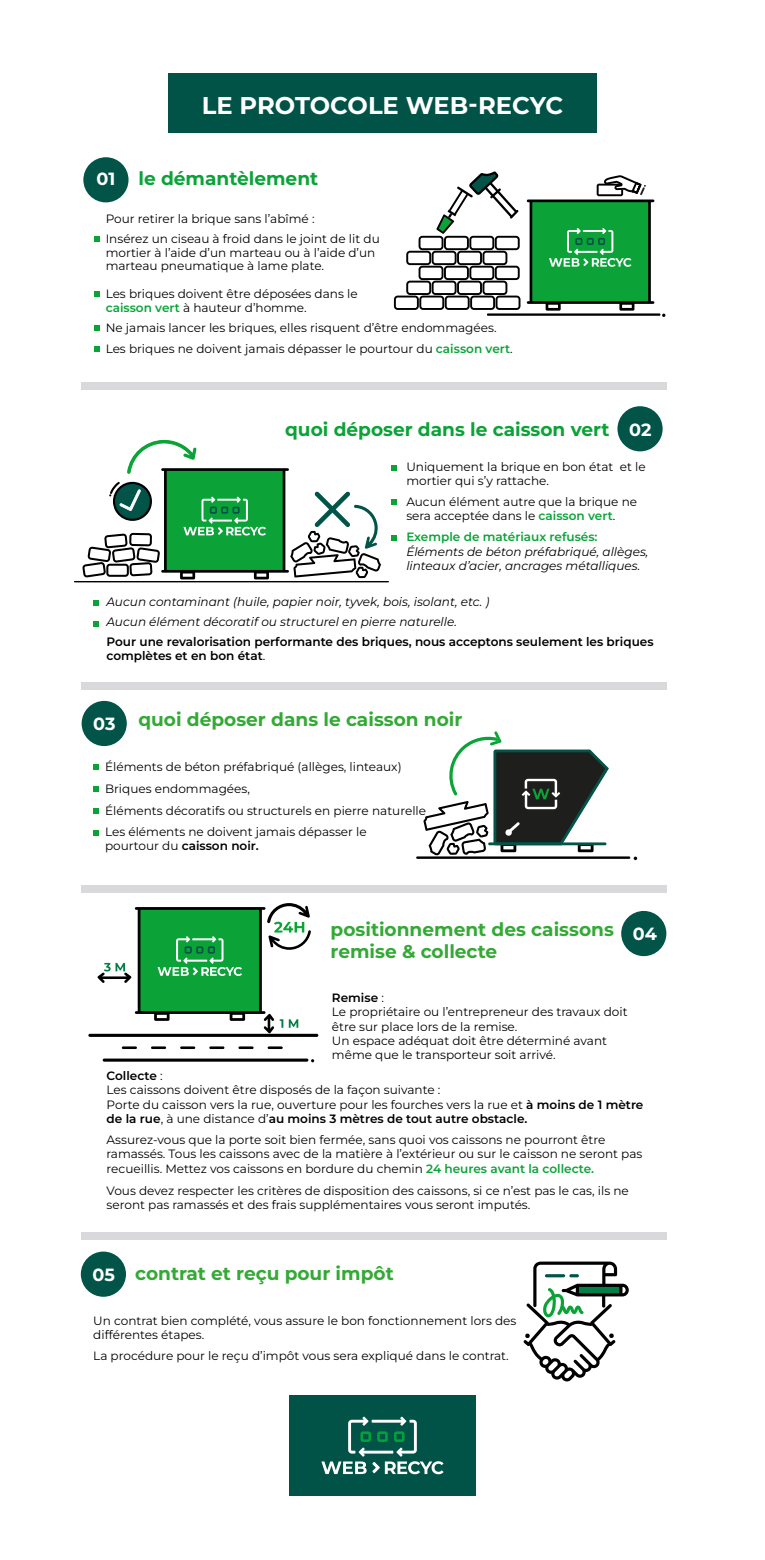
<style>
.page{position:relative;width:765px;height:1560px;background:#fff}
.page>*{position:absolute;margin:0;border:0;box-sizing:border-box;transform-origin:0 0}
.t1{font:700 24.25px "Montserrat";color:#fff}
.t2{font:700 18.5px/22.2px "Montserrat";color:#34a936}
.t3{font:700 18.5px "Montserrat";color:#0ba338}
.t4{font:700 17.62px "Montserrat";color:#fff}
.t5{font:italic 12.12px/20px "Montserrat";color:#010101}
.t6{font:600 12.12px/13.8px "Montserrat";color:#010101}
.t7{font:12px/14.5px "Montserrat";color:#010101}
.t8{font:italic 12px/14.5px "Montserrat";color:#010101}
.t9{font:600 12px "Montserrat";color:#0ba338}
.s1{font-size:17.62px;color:#fff}
.s2{font-weight:600;color:#0ba338}
.s3{font-weight:400}
.s4{font-weight:600}
</style>
<div class="page">
<div style="left:168px;top:73px;width:429px;height:60px;background:#005346"></div>
<div style="left:621px;top:911px;width:45px;height:45px;background:#015447;border-radius:50%"></div>
<hr style="left:88px;top:1033px;width:230px;height:3px;background:#010101;border-radius:2px">
<hr style="left:103px;top:1058px;width:205px;height:3px;background:#010101;border-radius:2px">
<hr style="left:122px;top:1046px;width:15px;height:3px;background:#010101">
<hr style="left:151px;top:1046px;width:15px;height:3px;background:#010101">
<hr style="left:180px;top:1046px;width:15px;height:3px;background:#010101">
<hr style="left:209px;top:1046px;width:15px;height:3px;background:#010101">
<hr style="left:238px;top:1046px;width:16px;height:3px;background:#010101">
<hr style="left:268px;top:1046px;width:15px;height:3px;background:#010101">
<svg style="left:98px;top:903px;width:213px;height:130px"></svg>
<div style="left:81px;top:1251px;width:45px;height:45px;background:#015447;border-radius:50%"></div>
<svg style="left:523px;top:1261px;width:106px;height:120px"></svg>
<div style="left:81px;top:382px;width:586px;height:7px;background:#d9d9db"></div>
<div style="left:81px;top:682px;width:586px;height:7px;background:#d9d9db"></div>
<div style="left:81px;top:885px;width:586px;height:7px;background:#d9d9db"></div>
<div style="left:81px;top:1232px;width:586px;height:7px;background:#d9d9db"></div>
<div style="left:83px;top:157px;width:46px;height:45px;background:#015447;border-radius:50%"></div>
<svg style="left:662px;top:313px;width:4px;height:4px"></svg>
<hr style="left:487px;top:313px;width:173px;height:3px;background:#010101">
<svg style="left:527px;top:175px;width:127px;height:136px"></svg>
<svg style="left:394px;top:171px;width:126px;height:139px"></svg>
<svg style="left:94px;top:236px;width:5px;height:6px"></svg>
<svg style="left:94px;top:292px;width:5px;height:5px"></svg>
<svg style="left:94px;top:325px;width:5px;height:5px"></svg>
<svg style="left:94px;top:346px;width:5px;height:5px"></svg>
<div style="left:82px;top:701px;width:45px;height:45px;background:#015447;border-radius:50%"></div>
<svg style="left:634px;top:856px;width:3px;height:4px"></svg>
<hr style="left:416px;top:856px;width:214px;height:2px;background:#010101">
<svg style="left:423px;top:731px;width:186px;height:124px"></svg>
<hr style="left:488px;top:842px;width:118px;height:3px;background:#015447">
<svg style="left:94px;top:764px;width:5px;height:6px"></svg>
<svg style="left:94px;top:786px;width:5px;height:5px"></svg>
<svg style="left:94px;top:808px;width:5px;height:5px"></svg>
<svg style="left:94px;top:830px;width:5px;height:5px"></svg>
<div style="left:617px;top:406px;width:46px;height:45px;background:#015447;border-radius:50%"></div>
<hr style="left:74px;top:581px;width:315px;height:1px;background:#010101">
<svg style="left:82px;top:439px;width:299px;height:140px"></svg>
<svg style="left:391px;top:465px;width:5px;height:6px"></svg>
<svg style="left:391px;top:499px;width:5px;height:6px"></svg>
<svg style="left:391px;top:535px;width:5px;height:5px"></svg>
<svg style="left:93px;top:600px;width:6px;height:5px"></svg>
<svg style="left:93px;top:621px;width:6px;height:5px"></svg>
<div style="left:289px;top:1395px;width:187px;height:100px;background:#005346"></div>
<svg style="left:321px;top:1416px;width:123px;height:58px"></svg>
<h1 class="t1" style="left:202px;top:89px;width:363px">LE PROTOCOLE WEB-RECYC</h1>
<h2 class="t3" style="left:97px;top:166px;width:223px"><span class="s1">01</span> le démantèlement</h2>
<p class="t7" style="left:106px;top:208px;width:276px;line-height:20px">Pour retirer la brique sans l’abîmé :<br>Insérez un ciseau à froid dans le joint de lit du</p>
<p class="t7" style="left:106px;top:245px;width:271px;line-height:13.8px">mortier à l’aide d’un marteau ou à l’aide d’un marteau pneumatique à lame plate.</p>
<p class="t7" style="left:106px;top:286px;width:254px;line-height:13.8px">Les briques doivent être déposées dans le <span class="s2">caisson vert</span> à hauteur d’homme.</p>
<p class="t7" style="left:106px;top:316px;width:409px;line-height:21.2px">Ne jamais lancer les briques, elles risquent d’être endommagées.<br>Les briques ne doivent jamais dépasser le pourtour du <span class="s2">caisson vert</span>.</p>
<h2 class="t3" style="left:285px;top:417px;width:368px">quoi déposer dans le caisson vert <span class="s1">02</span></h2>
<p class="t7" style="left:406px;top:459px;width:241px">Uniquement la brique en bon état et le mortier qui s’y rattache.</p>
<p class="t7" style="left:406px;top:494px;width:232px">Aucun élément autre que la brique ne sera acceptée dans le <span class="s2">caisson vert</span>.</p>
<p class="t9" style="left:406px;top:529px;width:193px">Exemple de matériaux refusés:</p>
<p class="t8" style="left:406px;top:543px;width:244px">Éléments de béton préfabriqué, allèges, linteaux d’acier, ancrages métalliques.</p>
<p class="t5" style="left:106px;top:591px;width:384px">Aucun contaminant (huile, papier noir, tyvek, bois, isolant, etc. )<br>Aucun élément décoratif ou structurel en pierre naturelle.</p>
<p class="t6" style="left:106px;top:634px;width:549px">Pour une revalorisation performante des briques, nous acceptons seulement les briques complètes et en bon état<span class="s3">.</span></p>
<h2 class="t2" style="left:138px;top:707px;width:326px">quoi déposer dans le caisson noir</h2>
<h3 class="t4" style="left:93px;top:712px;width:24px">03</h3>
<p class="t7" style="left:105px;top:755px;width:323px;line-height:22px">Éléments de béton préfabriqué (allèges, linteaux)<br>Briques endommagées,<br>Éléments décoratifs ou structurels en pierre naturelle</p>
<p class="t7" style="left:105px;top:824px;width:263px">Les éléments ne doivent jamais dépasser le pourtour du <span class="s4">caisson noir.</span></p>
<h2 class="t2" style="left:331px;top:917px;width:285px">positionnement des caissons remise &amp; collecte</h2>
<h3 class="t4" style="left:633px;top:922px;width:26px">04</h3>
<p class="t7" style="left:332px;top:989px;width:297px"><span class="s4">Remise</span> :<br>Le propriétaire ou l’entrepreneur des travaux doit être sur place lors de la remise.<br>Un espace adéquat doit être déterminé avant même que le transporteur soit arrivé.</p>
<p class="t7" style="left:107px;top:1067px;width:538px"><span class="s4">Collecte</span> :<br>Les caissons doivent être disposés de la façon suivante :<br>Porte du caisson vers la rue, ouverture pour les fourches vers la rue et <span class="s4">à moins de 1 mètre de la rue</span>, à une distance d’<span class="s4">au moins 3 mètres de tout autre obstacle.</span></p>
<p class="t7" style="left:107px;top:1132px;width:537px">Assurez-vous que la porte soit bien fermée, sans quoi vos caissons ne pourront être ramassés. Tous les caissons avec de la matière à l’extérieur ou sur le caisson ne seront pas recueillis. Mettez vos caissons en bordure du chemin <span class="s2">24 heures avant la collecte.</span></p>
<p class="t7" style="left:107px;top:1182px;width:524px">Vous devez respecter les critères de disposition des caissons, si ce n’est pas le cas, ils ne seront pas ramassés et des frais supplémentaires vous seront imputés.</p>
<h2 class="t2" style="left:92px;top:1261px;width:303px"><span class="s1">05</span> contrat et reçu pour impôt</h2>
<p class="t7" style="left:93px;top:1313px;width:425px">Un contrat bien complété, vous assure le bon fonctionnement lors des différentes étapes.</p>
<p class="t7" style="left:93px;top:1348px;width:417px">La procédure pour le reçu d’impôt vous sera expliqué dans le contrat.</p>
</div>
